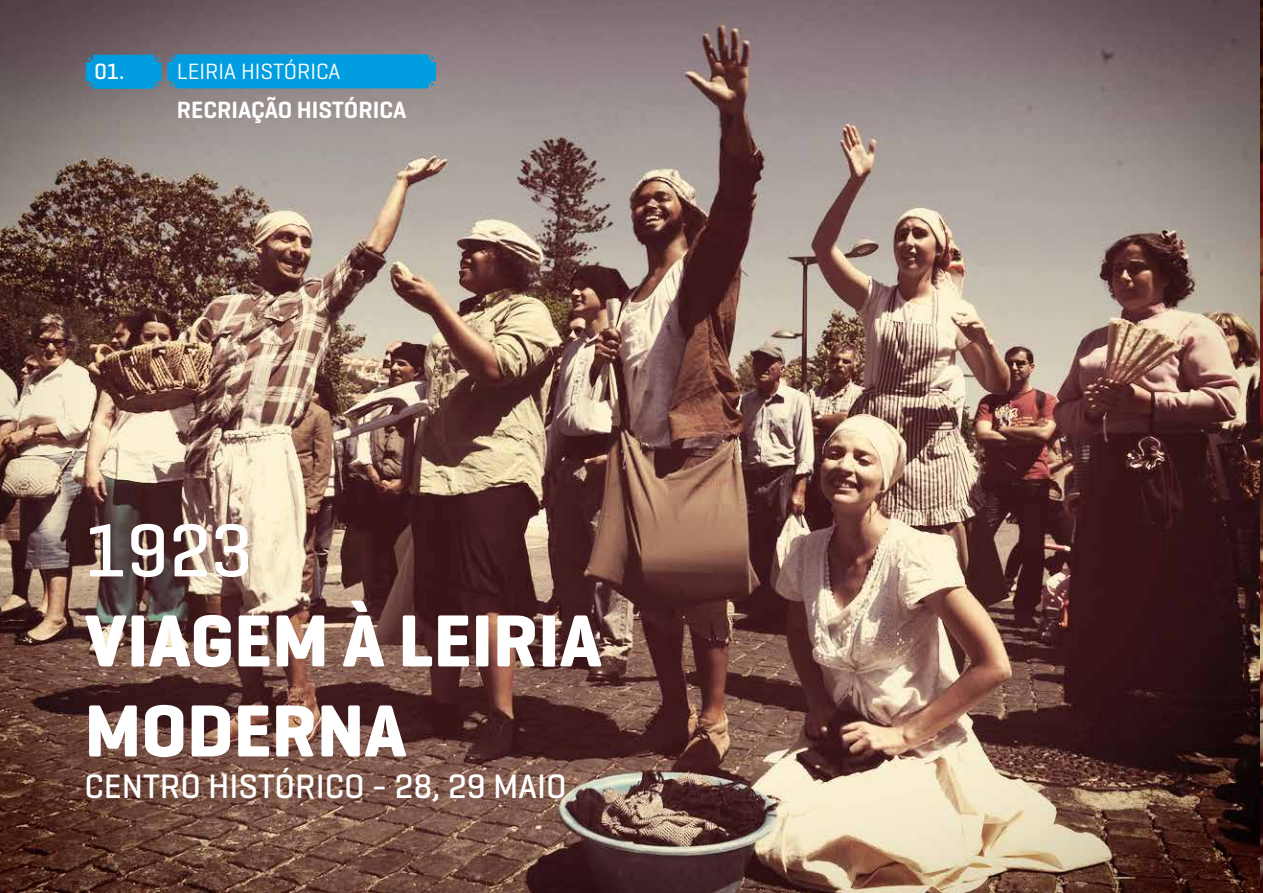
<style>
.page{position:relative;width:1263px;height:893px;background:#fff}
.page>*{position:absolute;margin:0;border:0;box-sizing:border-box;transform-origin:0 0}
.t1{font:500 76.5px "Geogrotesque";color:#fff}
.t2{font:700 75px/90px "Geogrotesque";color:#fff}
.t3{font:500 34.5px "Geogrotesque";color:#fff}
.t4{font:600 24px "Geogrotesque";color:#fff}
.t5{font:22.5px "Geogrotesque";color:#fff}
.s1{font-weight:500}
</style>
<div class="page">
<img style="left:0;top:0;width:1261px;height:893px">
<svg style="left:86px;top:54px;width:350px;height:35px;background:#099bd8"></svg>
<img style="left:1261px;top:0;width:2px;height:893px">
<p class="t5" style="left:95px;top:58px;width:247px"><span class="s1">01.</span> LEIRIA HISTÓRICA</p>
<p class="t4" style="left:177px;top:95px;width:231px">RECRIAÇÃO HISTÓRICA</p>
<h1 class="t1" style="left:85px;top:503px;width:170px">1923</h1>
<h2 class="t2" style="left:85px;top:596px;width:519px">VIAGEM À LEIRIA<br>MODERNA</h2>
<p class="t3" style="left:85px;top:765px;width:483px">CENTRO HISTÓRICO - 28, 29 MAIO</p>
</div>
